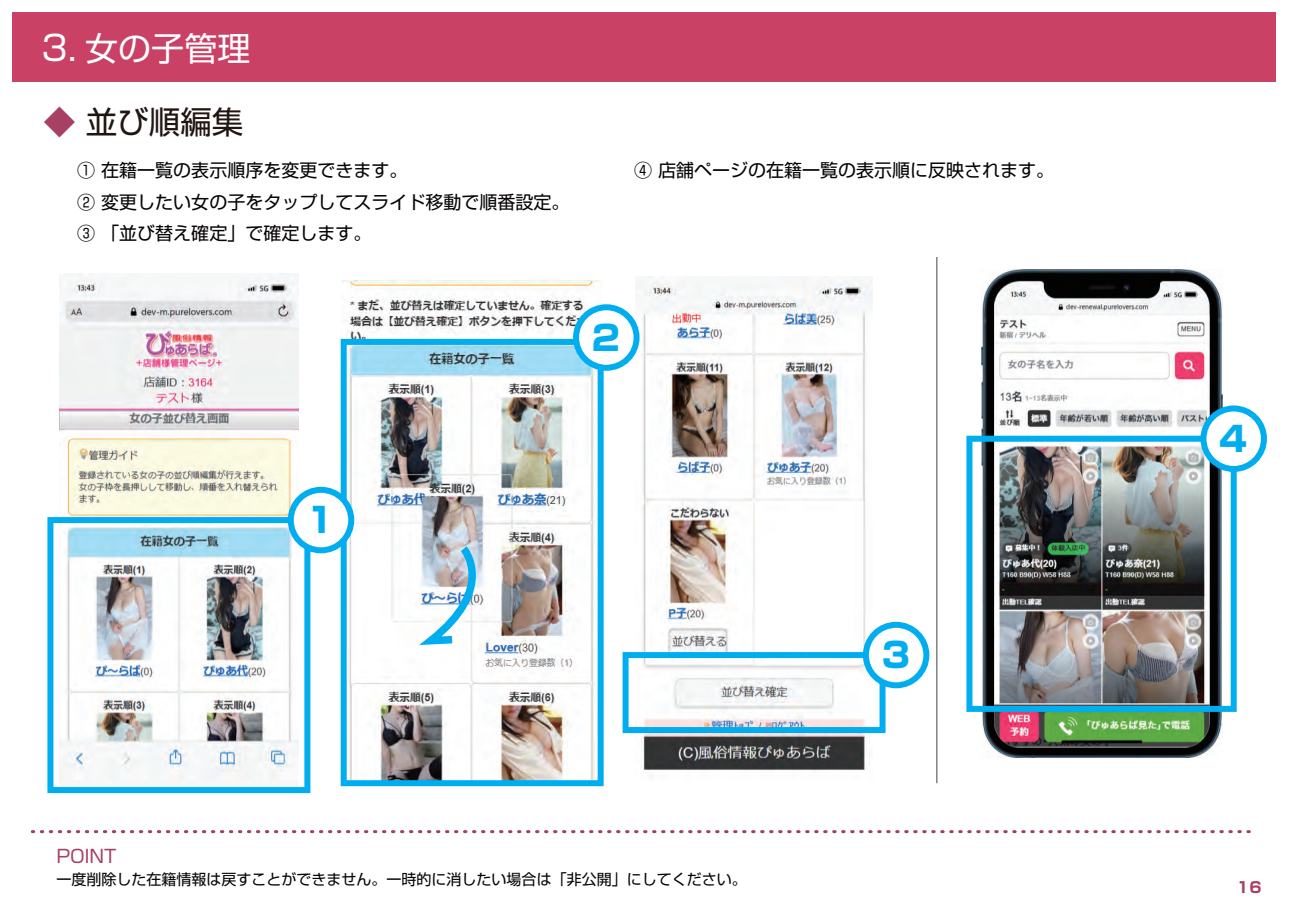
<style>
.page{position:relative;width:1289px;height:919px;background:#fff}
.page>*{position:absolute;margin:0;border:0;box-sizing:border-box;transform-origin:0 0}
.t1{font:800 34.5px "Shin Go Pro";color:#00aeef}
.t2{font:33px "Shin Go Pr 5";color:#fff}
.t3{font:31.5px "Shin Go Pr 5";color:#211512}
.t4{font:18px/31.5px "Shin Go Pr 5";color:#060303}
.t5{font:18px "Shin Go Pro";color:#a74062}
.t6{font:15px "Shin Go Pr 5";color:#060303}
.t7{font:700 15px "Shin Go Pro";color:#a74062}
.s1{font-family:"Shin Go Pro";font-size:34.5px}
.s2{color:#a74062}
</style>
<div class="page">
<div style="left:13px;top:13px;width:1263px;height:69px;background:#ca4166"></div>
<svg style="left:32px;top:830px;width:1219px;height:3px"></svg>
<img style="left:342px;top:280px;width:257px;height:499px">
<img style="left:60px;top:274px;width:238px;height:507px">
<div style="left:47px;top:517px;width:263px;height:276px;border:6px solid #00aeef"></div>
<hr style="left:936px;top:257px;width:1px;height:526px;background:#808285">
<img style="left:981px;top:269px;width:241px;height:488px">
<div style="left:966px;top:435px;width:270px;height:276px;border:6px solid #00aeef"></div>
<div style="left:1203px;top:408px;width:60px;height:61px;background:#fff;border-radius:50%"></div>
<div style="left:1200px;top:405px;width:66px;height:67px;border:6px solid #00aeef;border-radius:50%"></div>
<img style="left:635px;top:277px;width:237px;height:500px">
<div style="left:622px;top:652px;width:263px;height:81px;border:6px solid #00aeef"></div>
<div style="left:865px;top:624px;width:61px;height:61px;background:#fff;border-radius:50%"></div>
<div style="left:862px;top:621px;width:67px;height:67px;border:6px solid #00aeef;border-radius:50%"></div>
<div style="left:341px;top:339px;width:262px;height:447px;border:6px solid #00aeef"></div>
<div style="left:576px;top:307px;width:60px;height:61px;background:#fff;border-radius:50%"></div>
<div style="left:573px;top:304px;width:66px;height:67px;border:6px solid #00aeef;border-radius:50%"></div>
<div style="left:291px;top:490px;width:60px;height:60px;background:#fff;border-radius:50%"></div>
<div style="left:288px;top:487px;width:66px;height:66px;border:6px solid #00aeef;border-radius:50%"></div>
<svg style="left:407px;top:541px;width:90px;height:108px"></svg>
<h2 class="t2" style="left:41px;top:21px;width:210px"><span class="s1">3.</span> 女の子管理</h2>
<h3 class="t3" style="left:44px;top:96px;width:201px"><span class="s2">◆</span> 並び順編集</h3>
<p class="t4" style="left:77px;top:153px;width:493px">① 在籍一覧の表示順序を変更できます。<br>② 変更したい女の子をタップしてスライド移動で順番設定。<br>③ 「並び替え確定」で確定します。</p>
<p class="t4" style="left:634px;top:153px;width:421px">④ 店舗ページの在籍一覧の表示順に反映されます。</p>
<h1 class="t1" style="left:306px;top:492px;width:30px">1</h1>
<h1 class="t1" style="left:592px;top:310px;width:30px">2</h1>
<p class="t5" style="left:56px;top:841px;width:61px">POINT</p>
<p class="t6" style="left:56px;top:867px;width:691px">一度削除した在籍情報は戻すことができません。一時的に消したい場合は「非公開」にしてください。</p>
<h1 class="t1" style="left:881px;top:627px;width:30px">3</h1>
<h1 class="t1" style="left:1219px;top:411px;width:30px">4</h1>
<p class="t7" style="left:1236px;top:874px;width:26px">16</p>
</div>
